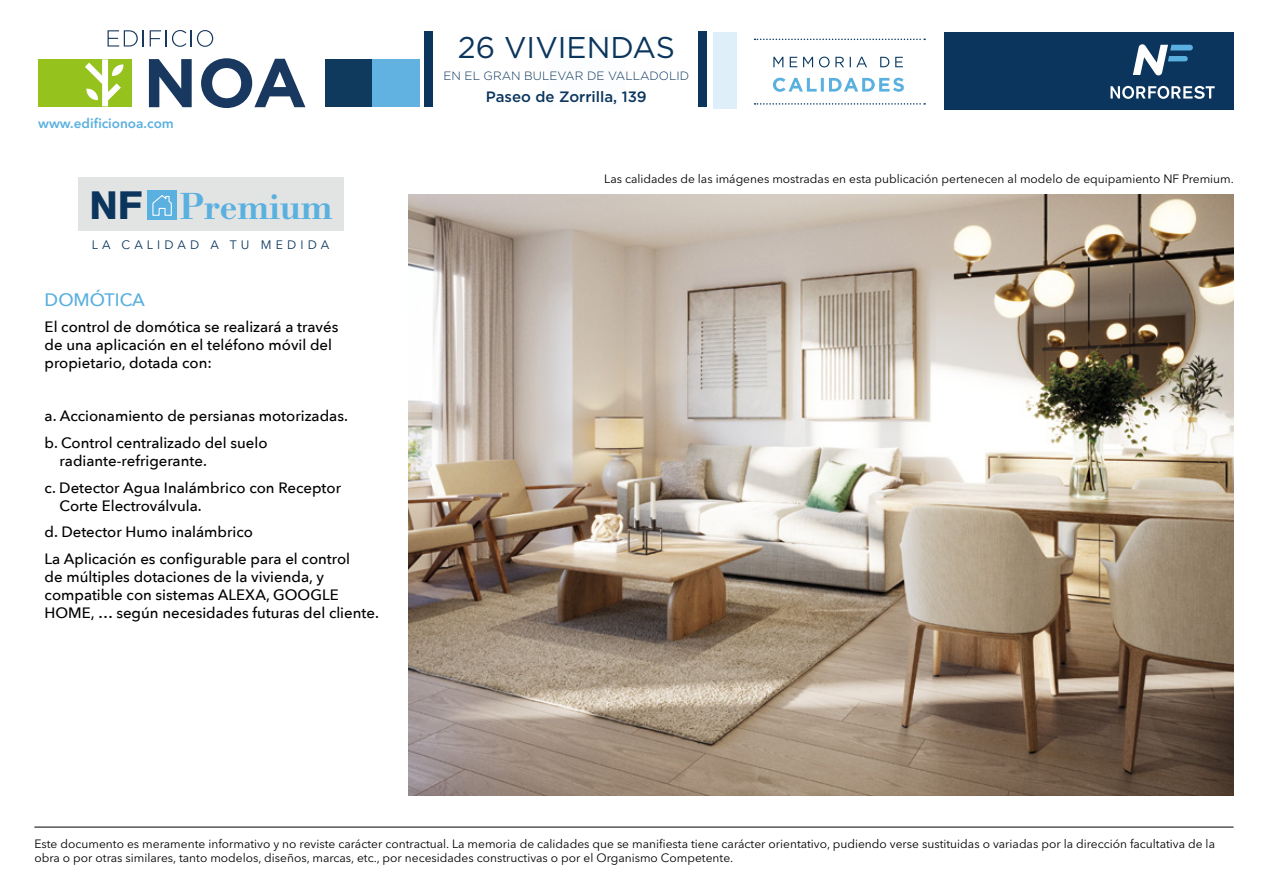
<style>
.page{position:relative;width:1263px;height:893px;background:#fff}
.page>*{position:absolute;margin:0;border:0;box-sizing:border-box;transform-origin:0 0}
.t1{font:500 39.15px "Bodoni URW";color:#5ab0df}
.t2{font:30px "Gotham";color:#0b355c}
.t3{font:500 18px "Avenir Next";color:#5ab0df}
.t4{font:500 15px/18px "Avenir Next";color:#000}
.t5{font:500 15px "Gotham";color:#0b355c}
.t6{font:600 13.5px "Avenir Next LT Pro";color:#5ab0df}
.t7{font:12.15px "Avenir Next LT Pro";letter-spacing:.34em;color:#0b355c}
.t8{font:12px/14.4px "Avenir Next LT Pro";color:#000}
.t9{font:300 12px "Gotham";color:#0b355c}
.s1{font-family:"Akzidenz Grotesk BE";font-weight:700;color:#0b355c}
</style>
<div class="page">
<div style="left:944px;top:33px;width:289px;height:77px;background:#0b355c"></div>
<svg style="left:1133px;top:44px;width:60px;height:32px"></svg>
<svg style="left:1110px;top:86px;width:105px;height:13px"></svg>
<div style="left:714px;top:33px;width:23px;height:76px;background:#deeff9"></div>
<svg style="left:773px;top:57px;width:130px;height:10px"></svg>
<svg style="left:773px;top:78px;width:131px;height:14px"></svg>
<svg style="left:754px;top:39px;width:171px;height:1px"></svg>
<svg style="left:754px;top:103px;width:171px;height:2px"></svg>
<div style="left:547px;top:31px;width:78px;height:78px;background:#fbfdfe"></div>
<svg style="left:149px;top:59px;width:43px;height:48px"></svg>
<svg style="left:201px;top:58px;width:104px;height:50px"></svg>
<svg style="left:108px;top:30px;width:36px;height:17px"></svg>
<svg style="left:150px;top:30px;width:63px;height:17px"></svg>
<div style="left:325px;top:59px;width:48px;height:48px;background:#103a5d"></div>
<div style="left:373px;top:59px;width:47px;height:48px;background:#62b2e1"></div>
<div style="left:425px;top:31px;width:8px;height:76px;background:#0b355c"></div>
<div style="left:699px;top:31px;width:8px;height:76px;background:#0b355c"></div>
<div style="left:38px;top:59px;width:94px;height:47px;background:#96c21d"></div>
<svg style="left:85px;top:59px;width:39px;height:47px"></svg>
<hr style="left:34px;top:827px;width:1199px;height:1px;background:#000">
<img style="left:408px;top:194px;width:825px;height:602px">
<div style="left:78px;top:177px;width:266px;height:54px;background:#e2e3e3"></div>
<div style="left:147px;top:191px;width:30px;height:29px;background:#5ab0df"></div>
<svg style="left:152px;top:195px;width:20px;height:21px"></svg>
<p class="t6" style="left:38px;top:115px;width:137px">www.edificionoa.com</p>
<h1 class="t1" style="left:89px;top:183px;width:245px"><span class="s1">NF</span> Premium</h1>
<p class="t7" style="left:92px;top:237px;width:239px">LA CALIDAD A TU MEDIDA</p>
<p class="t3" style="left:45px;top:284px;width:102px">DOMÓTICA</p>
<p class="t4" style="left:45px;top:318px;width:295px">El control de domótica se realizará a través de una aplicación en el teléfono móvil del propietario, dotada con:</p>
<p class="t4" style="left:45px;top:402px;width:305px;line-height:26.5px">a. Accionamiento de persianas motorizadas. b. Control centralizado del suelo</p>
<p class="t4" style="left:45px;top:447px;width:298px;line-height:26.5px;text-indent:15px">radiante-refrigerante.<br>c. Detector Agua Inalámbrico con Receptor</p>
<p class="t4" style="left:45px;top:491px;width:307px;line-height:26.5px;text-indent:15px">Corte Electroválvula.<br>d. Detector Humo inalámbrico<br>La Aplicación es configurable para el control</p>
<p class="t4" style="left:45px;top:567px;width:336px">de múltiples dotaciones de la vivienda, y compatible con sistemas ALEXA, GOOGLE<br>HOME, … según necesidades futuras del cliente.</p>
<h2 class="t2" style="left:458px;top:29px;width:219px">26 VIVIENDAS</h2>
<p class="t9" style="left:443px;top:68px;width:247px">EN EL GRAN BULEVAR DE VALLADOLID</p>
<p class="t5" style="left:486px;top:87px;width:162px">Paseo de Zorrilla, 139</p>
<p class="t8" style="left:604px;top:171px;width:631px">Las calidades de las imágenes mostradas en esta publicación pertenecen al modelo de equipamiento NF Premium.</p>
<p class="t8" style="left:34px;top:836px;width:1182px">Este documento es meramente informativo y no reviste carácter contractual. La memoria de calidades que se manifiesta tiene carácter orientativo, pudiendo verse sustituidas o variadas por la dirección facultativa de la obra o por otras similares, tanto modelos, diseños, marcas, etc., por necesidades constructivas o por el Organismo Competente.</p>
</div>
